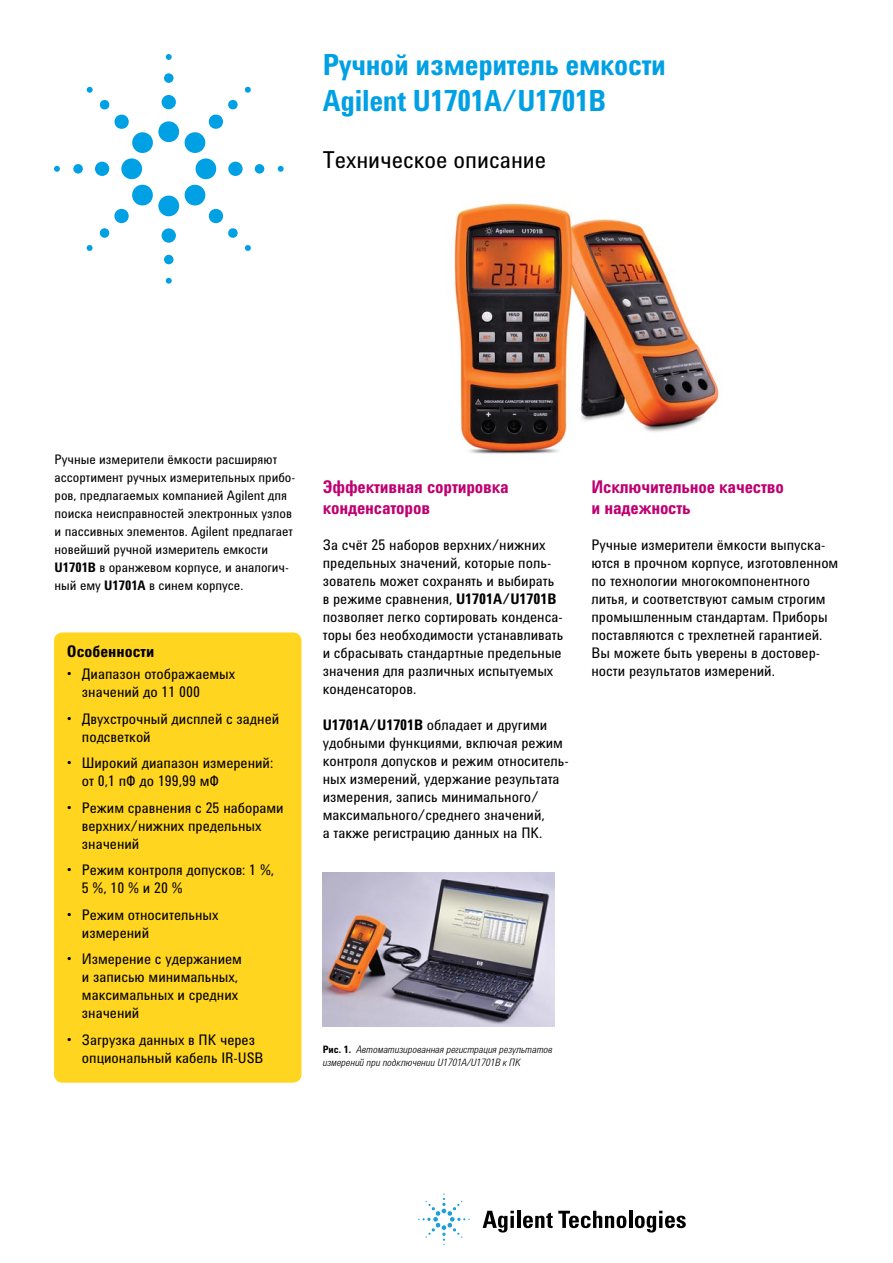
<style>
.page{position:relative;width:893px;height:1263px;background:#fff}
.page>*{position:absolute;margin:0;border:0;box-sizing:border-box;transform-origin:0 0}
.t1{font:700 30px/36px "Agilent Condensed CFF";letter-spacing:-.01em;color:#00a0e4}
.t2{font:24px "Agilent Condensed CFF";color:#000}
.t3{font:700 18px/21px "Agilent Condensed CFF";letter-spacing:-.01em;color:#be0071}
.t4{font:700 16.5px "Agilent Condensed CFF";color:#000}
.t5{font:15px/18px "Agilent Condensed CFF";color:#000}
.t6{font:13.5px/18px "Agilent Condensed CFF";color:#000}
.t7{font:italic 300 10.5px/13.5px "Agilent Condensed CFF";color:#000}
.s1{font-weight:700}
.s2{font-weight:700;font-style:normal}
</style>
<div class="page">
<div style="left:158px;top:121px;width:21px;height:21px;background:#00a0e4;border-radius:50%"></div>
<div style="left:162px;top:95px;width:14px;height:14px;background:#00a0e4;border-radius:50%"></div>
<div style="left:164px;top:73px;width:10px;height:10px;background:#00a0e4;border-radius:50%"></div>
<svg style="left:166px;top:54px;width:6px;height:6px"></svg>
<div style="left:196px;top:158px;width:20px;height:21px;background:#00a0e4;border-radius:50%"></div>
<div style="left:228px;top:162px;width:15px;height:14px;background:#00a0e4;border-radius:50%"></div>
<div style="left:255px;top:164px;width:9px;height:10px;background:#00a0e4;border-radius:50%"></div>
<svg style="left:278px;top:166px;width:6px;height:6px"></svg>
<div style="left:158px;top:196px;width:21px;height:20px;background:#00a0e4;border-radius:50%"></div>
<div style="left:162px;top:228px;width:14px;height:15px;background:#00a0e4;border-radius:50%"></div>
<div style="left:164px;top:255px;width:10px;height:9px;background:#00a0e4;border-radius:50%"></div>
<svg style="left:166px;top:278px;width:6px;height:6px"></svg>
<div style="left:121px;top:158px;width:21px;height:21px;background:#00a0e4;border-radius:50%"></div>
<div style="left:95px;top:162px;width:14px;height:14px;background:#00a0e4;border-radius:50%"></div>
<div style="left:73px;top:164px;width:10px;height:10px;background:#00a0e4;border-radius:50%"></div>
<svg style="left:54px;top:166px;width:6px;height:6px"></svg>
<svg style="left:184px;top:100px;width:54px;height:53px"></svg>
<svg style="left:245px;top:86px;width:6px;height:7px"></svg>
<svg style="left:184px;top:184px;width:54px;height:54px"></svg>
<svg style="left:245px;top:245px;width:6px;height:6px"></svg>
<svg style="left:99px;top:184px;width:54px;height:54px"></svg>
<svg style="left:86px;top:245px;width:7px;height:6px"></svg>
<svg style="left:99px;top:100px;width:54px;height:53px"></svg>
<svg style="left:86px;top:87px;width:7px;height:6px"></svg>
<img style="left:454px;top:203px;width:265px;height:251px">
<img style="left:323px;top:872px;width:231px;height:154px">
<div style="left:54px;top:632px;width:247px;height:451px;background:#ffd520;border-radius:9px"></div>
<svg style="left:483px;top:1211px;width:31px;height:21px"></svg>
<svg style="left:510px;top:1216px;width:4px;height:12px"></svg>
<hr style="left:517px;top:1211px;width:3px;height:17px;background:#000">
<svg style="left:523px;top:1211px;width:103px;height:17px"></svg>
<hr style="left:629px;top:1211px;width:3px;height:17px;background:#000">
<svg style="left:635px;top:1211px;width:51px;height:21px"></svg>
<svg style="left:418px;top:1193px;width:52px;height:52px"></svg>
<h1 class="t1" style="left:323px;top:46px;width:345px">Ручной измеритель емкости<br>Agilent U1701A/U1701B</h1>
<h2 class="t2" style="left:323px;top:141px;width:225px">Техническое описание</h2>
<p class="t6" style="left:55px;top:450px;width:242px">Ручные измерители ёмкости расширяют ассортимент ручных измерительных прибо&shy;ров, предлагаемых компанией Agilent для поиска неисправностей электронных узлов и пассивных элементов. Agilent предлагает новейший ручной измеритель емкости <span class="s1">U1701B</span> в оранжевом корпусе, и аналогич&shy;ный ему <span class="s1">U1701A</span> в синем корпусе.</p>
<p class="t4" style="left:67px;top:639px;width:89px">Особенности</p>
<p class="t5" style="left:82px;top:664px;width:155px;text-indent:-15px">• Диапазон отображаемых значений до 11 000</p>
<p class="t5" style="left:82px;top:709px;width:199px;text-indent:-15px">• Двухстрочный дисплей с задней подсветкой</p>
<p class="t5" style="left:82px;top:753px;width:193px;text-indent:-15px">• Широкий диапазон измерений: от 0,1 пФ до 199,99 мФ</p>
<p class="t5" style="left:82px;top:798px;width:203px;text-indent:-15px">• Режим сравнения с 25 наборами верхних/нижних предельных значений</p>
<p class="t5" style="left:82px;top:860px;width:194px;text-indent:-15px">• Режим контроля допусков: 1 %,<br>5 %, 10 % и 20 %</p>
<p class="t5" style="left:82px;top:905px;width:138px;text-indent:-15px">• Режим относительных измерений</p>
<p class="t5" style="left:82px;top:949px;width:162px;text-indent:-15px">• Измерение с удержанием и записью минимальных, максимальных и средних значений</p>
<p class="t5" style="left:82px;top:1030px;width:183px;text-indent:-15px">• Загрузка данных в ПК через опциональный кабель IR-USB</p>
<p class="t3" style="left:323px;top:476px;width:187px">Эффективная сортировка конденсаторов</p>
<p class="t5" style="left:323px;top:535px;width:242px">За счёт 25 наборов верхних/нижних предельных значений, которые поль&shy;зователь может сохранять и выбирать в режиме сравнения, <span class="s1">U1701A/U1701B </span>позволяет легко сортировать конденса&shy;торы без необходимости устанавливать и сбрасывать стандартные предельные значения для различных испытуемых конденсаторов.</p>
<p class="t5" style="left:323px;top:715px;width:248px"><span class="s1">U1701A/U1701B</span> обладает и другими удобными функциями, включая режим контроля допусков и режим относитель&shy;ных измерений, удержание результата измерения, запись минимального/ максимального/среднего значений,<br>а также регистрацию данных на ПК.</p>
<p class="t3" style="left:591px;top:476px;width:194px">Исключительное качество и надежность</p>
<p class="t5" style="left:591px;top:535px;width:248px">Ручные измерители ёмкости выпуска&shy;ются в прочном корпусе, изготовленном по технологии многокомпонентного литья, и соответствуют самым строгим промышленным стандартам. Приборы поставляются с трехлетней гарантией.<br>Вы можете быть уверены в достовер&shy;ности результатов измерений.</p>
<p class="t7" style="left:323px;top:1041px;width:231px"><span class="s2">Рис. 1.</span> Автоматизированная регистрация результатов измерений при подключении U1701A/U1701B к ПК</p>
</div>
